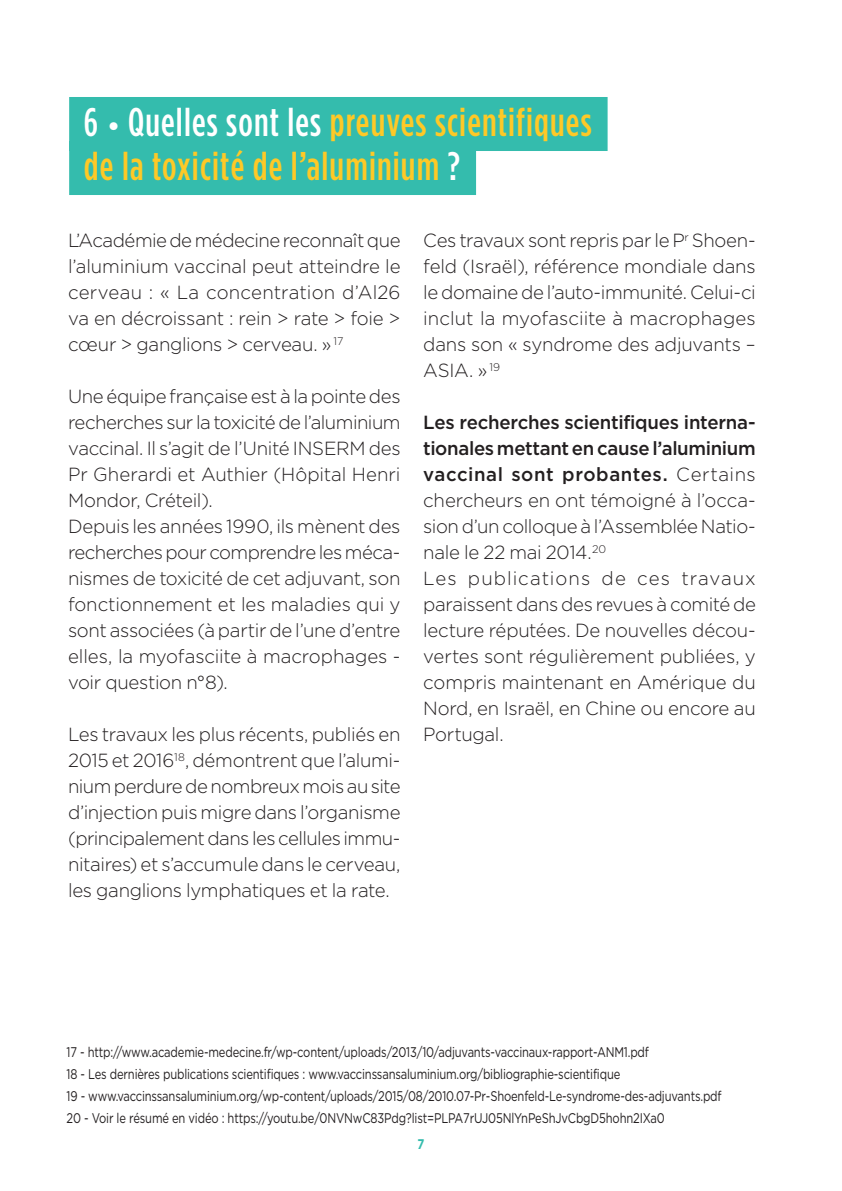
<style>
.page{position:relative;width:842px;height:1191px;background:#fff}
.page>*{position:absolute;margin:0;border:0;box-sizing:border-box;transform-origin:0 0}
.Titre_paragraphe{font:500 40px/44px "Gotham Condensed";letter-spacing:.03em;color:#fec927}
.Texte{font:300 19px/26px "Gotham";letter-spacing:-.015em;color:#231f20;text-align:justify}
.Texte-2{font:500 19px/26px "Gotham";letter-spacing:-.015em;color:#231f20;text-align:justify}
.Note_de_bas_de_page{font:14px "Gotham";letter-spacing:-.015em;color:#231f20;scale:.8 1}
.Note_de_bas_de_page-2{font:700 14px "Gotham";color:#34bcad;scale:.8 1}
.s1{color:#fff}
.s2{font-family:"Gotham";font-size:28px;color:#fff}
.s3{font-weight:300}
</style>
<div class="page">
<div style="left:69px;top:97px;width:539px;height:54px;background:#34bcad"></div>
<div style="left:69px;top:141px;width:407px;height:54px;background:#34bcad"></div>
<p class="Titre_paragraphe" style="left:84px;top:99px;width:509px"><span class="s1">6</span> <span class="s2">•</span> <span class="s1">Quelles sont les</span> preuves scientifiques de la toxicité de l’aluminium <span class="s1">?</span></p>
<p class="Texte" style="left:68px;top:227px;width:334px">L’Académie de médecine reconnaît que l’aluminium vaccinal peut atteindre le cerveau : « La concentration d’Al26 va en décroissant : rein &gt; rate &gt; foie &gt; cœur &gt; ganglions &gt; cerveau. » <sup>17</sup></p>
<p class="Texte" style="left:68px;top:383px;width:334px">Une équipe française est à la pointe des recherches sur la toxicité de l’aluminium vaccinal. Il s’agit de l’Unité INSERM des Pr Gherardi et Authier (Hôpital Henri Mondor, Créteil).</p>
<p class="Texte" style="left:68px;top:513px;width:334px">Depuis les années 1990, ils mènent des recherches pour comprendre les méca&shy;nismes de toxicité de cet adjuvant, son fonctionnement et les maladies qui y sont associées (à partir de l’une d’entre elles, la myofasciite à macrophages - voir question n°8).</p>
<p class="Texte" style="left:68px;top:721px;width:334px">Les travaux les plus récents, publiés en 2015 et 2016<sup>18</sup>, démontrent que l’alumi&shy;nium perdure de nombreux mois au site d’injection puis migre dans l’organisme (principalement dans les cellules immu&shy;nitaires) et s’accumule dans le cerveau, les ganglions lymphatiques et la rate.</p>
<p class="Texte" style="left:423px;top:227px;width:334px">Ces travaux sont repris par le P<sup>r</sup> Shoen&shy;feld (Israël), référence mondiale dans le domaine de l’auto-immunité. Celui-ci inclut la myofasciite à macrophages dans son « syndrome des adjuvants – ASIA. » <sup>19</sup></p>
<p class="Texte-2" style="left:423px;top:409px;width:334px">Les recherches scientifiques interna&shy;tionales mettant en cause l’aluminium vaccinal sont probantes. <span class="s3">Certains chercheurs en ont témoigné à l’occa&shy;sion d’un colloque à l’Assemblée Natio&shy;nale le 22 mai 2014.</span><sup>20</sup></p>
<p class="Texte" style="left:423px;top:565px;width:334px">Les publications de ces travaux paraissent dans des revues à comité de lecture réputées. De nouvelles décou&shy;vertes sont régulièrement publiées, y compris maintenant en Amérique du Nord, en Israël, en Chine ou encore au Portugal.</p>
<p class="Note_de_bas_de_page" style="left:67px;top:1044px;width:729px">17 - http://www.academie-medecine.fr/wp-content/uploads/2013/10/adjuvants-vaccinaux-rapport-ANM1.pdf</p>
<p class="Note_de_bas_de_page" style="left:67px;top:1066px;width:694px">18 - Les dernières publications scientifiques : www.vaccinssansaluminium.org/bibliographie-scientifique</p>
<p class="Note_de_bas_de_page" style="left:67px;top:1088px;width:820px">19 - www.vaccinssansaluminium.org/wp-content/uploads/2015/08/2010.07-Pr-Shoenfeld-Le-syndrome-des-adjuvants.pdf</p>
<p class="Note_de_bas_de_page" style="left:67px;top:1110px;width:749px">20 - Voir le résumé en vidéo : https://youtu.be/0NVNwC83Pdg?list=PLPA7rUJ05NlYnPeShJvCbgD5hohn2IXa0</p>
<p class="Note_de_bas_de_page-2" style="left:417px;top:1135px;width:10px">7</p>
</div>
